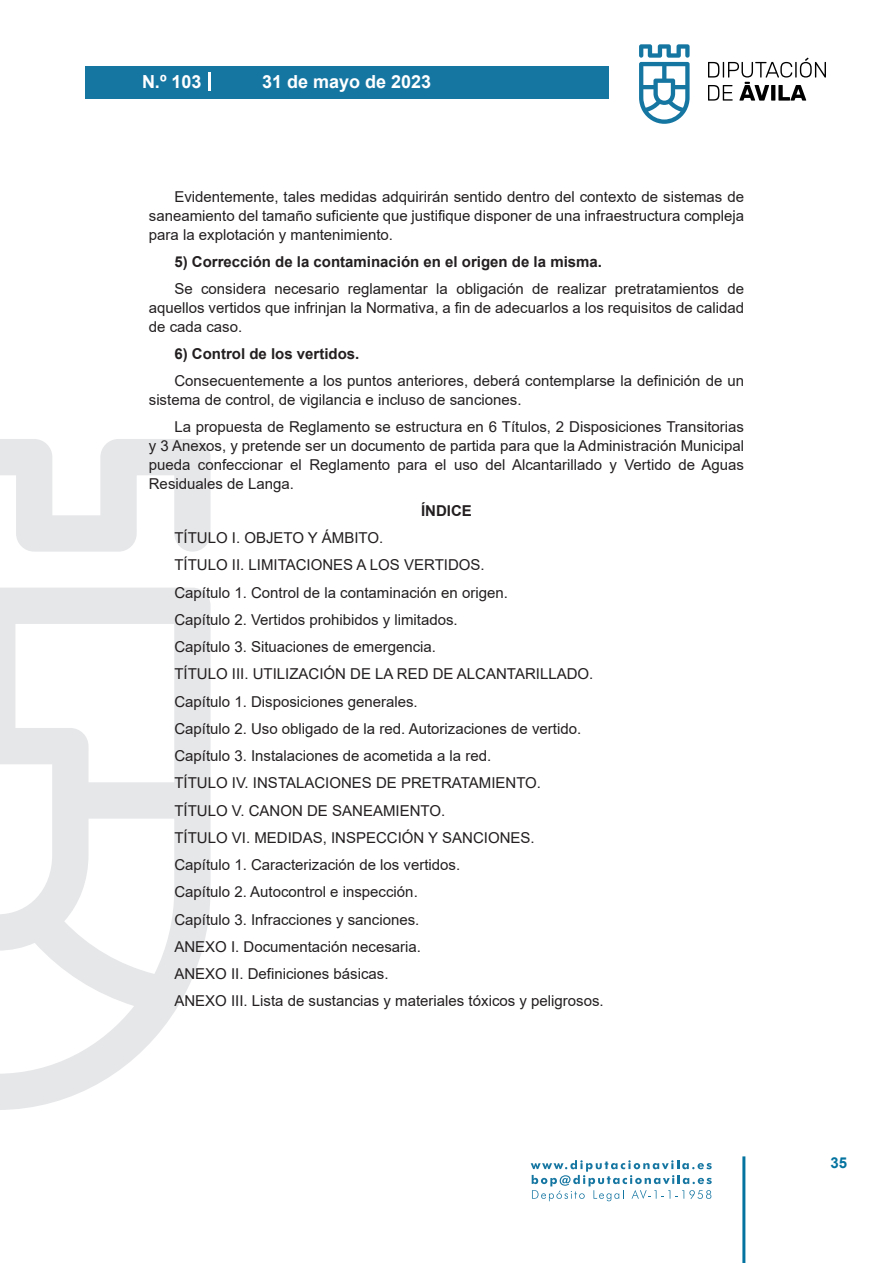
<style>
.page{position:relative;width:893px;height:1263px;background:#fff}
.page>*{position:absolute;margin:0;border:0;box-sizing:border-box;transform-origin:0 0}
.t1{font:700 18px "Arial";color:#fff}
.texto_normal{font:15px/18.8px "Arial";color:#231f20;text-align:justify}
.texto_normal-2{font:700 15px "Arial";color:#231f20}
.texto_centrado{font:700 15px "Arial";color:#231f20}
.t2{font:700 15px "Arial";color:#04739f}
</style>
<div class="page">
<svg style="left:531px;top:1160px;width:181px;height:41px"></svg>
<div style="left:85px;top:66px;width:523px;height:33px;background:#1676a2"></div>
<svg style="left:639px;top:44px;width:51px;height:80px"></svg>
<svg style="left:708px;top:58px;width:118px;height:43px"></svg>
<hr style="left:742px;top:1156px;width:3px;height:107px;background:#04739f">
<svg style="left:208px;top:72px;width:2px;height:18px"></svg>
<svg style="left:0;top:439px;width:211px;height:671px"></svg>
<p class="t1" style="left:142px;top:69px;width:61px">N.º 103</p>
<p class="t1" style="left:262px;top:69px;width:171px">31 de mayo de 2023</p>
<p class="texto_normal" style="left:149px;top:188px;width:597px;text-indent:26px">Evidentemente, tales medidas adquirirán sentido dentro del contexto de sistemas de saneamiento del tamaño suficiente que justifique disponer de una infraestructura compleja para la explotación y mantenimiento.</p>
<p class="texto_normal-2" style="left:174px;top:251px;width:429px">5) Corrección de la contaminación en el origen de la misma.</p>
<p class="texto_normal" style="left:149px;top:280px;width:597px;text-indent:26px">Se considera necesario reglamentar la obligación de realizar pretratamientos de aquellos vertidos que infrinjan la Normativa, a fin de adecuarlos a los requisitos de calidad de cada caso.</p>
<p class="texto_normal-2" style="left:174px;top:343px;width:187px">6) Control de los vertidos.</p>
<p class="texto_normal" style="left:149px;top:372px;width:597px;text-indent:26px">Consecuentemente a los puntos anteriores, deberá contemplarse la definición de un sistema de control, de vigilancia e incluso de sanciones.</p>
<p class="texto_normal" style="left:149px;top:418px;width:597px;text-indent:26px">La propuesta de Reglamento se estructura en 6 Títulos, 2 Disposiciones Transitorias y 3 Anexos, y pretende ser un documento de partida para que la Administración Municipal pueda confeccionar el Reglamento para el uso del Alcantarillado y Vertido de Aguas Residuales de Langa.</p>
<p class="texto_centrado" style="left:421px;top:500px;width:52px">ÍNDICE</p>
<p class="texto_normal" style="left:174px;top:528px;width:210px">TÍTULO I. OBJETO Y ÁMBITO.</p>
<p class="texto_normal" style="left:174px;top:556px;width:312px">TÍTULO II. LIMITACIONES A LOS VERTIDOS.</p>
<p class="texto_normal" style="left:174px;top:583px;width:335px">Capítulo 1. Control de la contaminación en origen.</p>
<p class="texto_normal" style="left:174px;top:610px;width:285px">Capítulo 2. Vertidos prohibidos y limitados.</p>
<p class="texto_normal" style="left:174px;top:637px;width:263px">Capítulo 3. Situaciones de emergencia.</p>
<p class="texto_normal" style="left:174px;top:665px;width:420px">TÍTULO III. UTILIZACIÓN DE LA RED DE ALCANTARILLADO.</p>
<p class="texto_normal" style="left:174px;top:692px;width:245px">Capítulo 1. Disposiciones generales.</p>
<p class="texto_normal" style="left:174px;top:719px;width:408px">Capítulo 2. Uso obligado de la red. Autorizaciones de vertido.</p>
<p class="texto_normal" style="left:174px;top:746px;width:318px">Capítulo 3. Instalaciones de acometida a la red.</p>
<p class="texto_normal" style="left:174px;top:774px;width:368px">TÍTULO IV. INSTALACIONES DE PRETRATAMIENTO.</p>
<p class="texto_normal" style="left:174px;top:801px;width:272px">TÍTULO V. CANON DE SANEAMIENTO.</p>
<p class="texto_normal" style="left:174px;top:828px;width:362px">TÍTULO VI. MEDIDAS, INSPECCIÓN Y SANCIONES.</p>
<p class="texto_normal" style="left:174px;top:855px;width:287px">Capítulo 1. Caracterización de los vertidos.</p>
<p class="texto_normal" style="left:174px;top:883px;width:245px">Capítulo 2. Autocontrol e inspección.</p>
<p class="texto_normal" style="left:174px;top:910px;width:247px">Capítulo 3. Infracciones y sanciones.</p>
<p class="texto_normal" style="left:174px;top:937px;width:248px">ANEXO I. Documentación necesaria.</p>
<p class="texto_normal" style="left:174px;top:964px;width:216px">ANEXO II. Definiciones básicas.</p>
<p class="texto_normal" style="left:174px;top:992px;width:431px">ANEXO III. Lista de sustancias y materiales tóxicos y peligrosos.</p>
<p class="t2" style="left:831px;top:1152px;width:18px">35</p>
</div>
